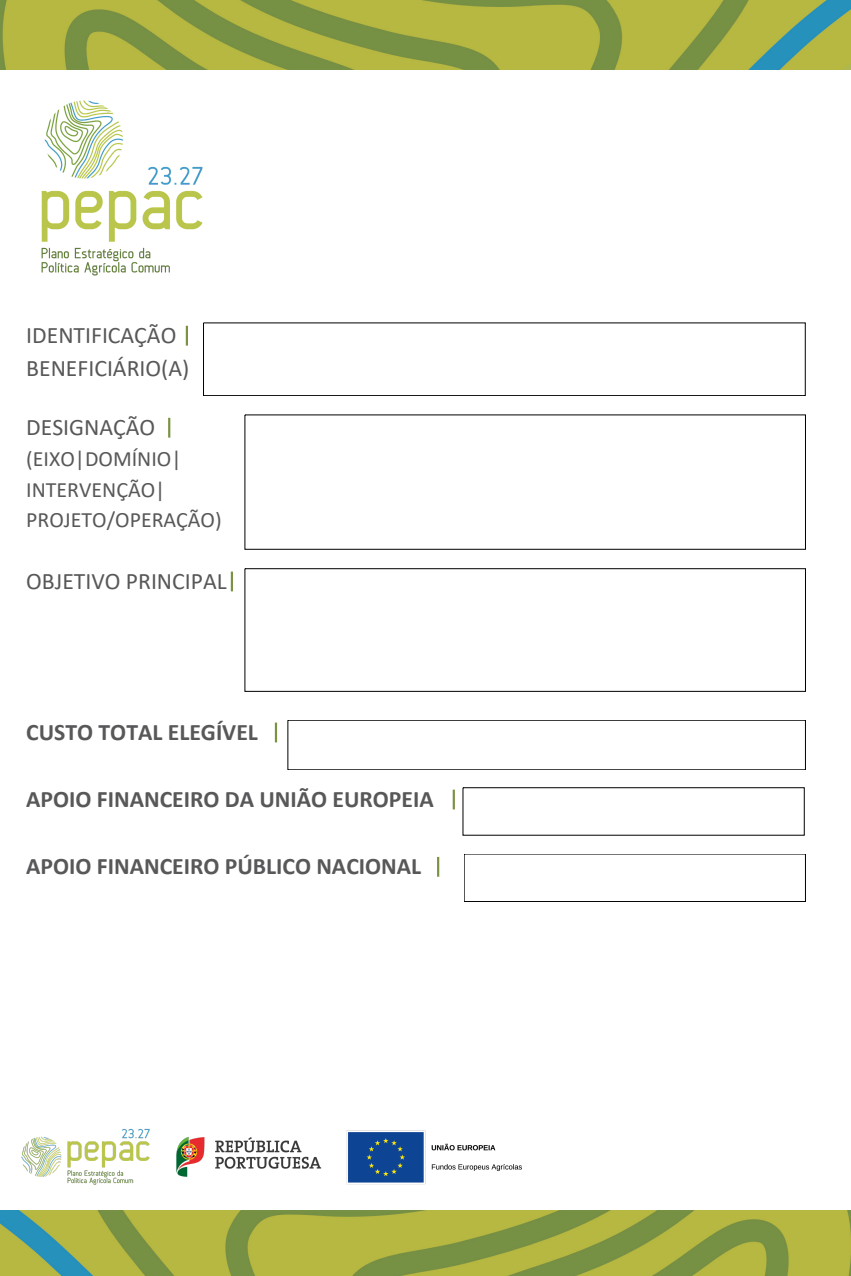
<style>
.page{position:relative;width:851px;height:1276px;background:#fff}
.page>*{position:absolute;margin:0;border:0;box-sizing:border-box;transform-origin:0 0}
.t1{font:700 23.7px "Calibri";color:#58585a}
.t2{font:23.7px/33.1px "Calibri";color:#58585a}
.t3{font:21.9px/30.6px "Calibri";color:#58585a}
</style>
<div class="page">
<svg style="left:437px;top:857px;width:2px;height:19px"></svg>
<img style="left:0;top:1210px;width:850px;height:66px">
<img style="left:0;top:0;width:850px;height:69px">
<svg style="left:230px;top:571px;width:3px;height:21px"></svg>
<hr style="left:231px;top:571px;width:2px;height:20px;background:#7a9242">
<svg style="left:274px;top:723px;width:4px;height:20px"></svg>
<hr style="left:275px;top:722px;width:2px;height:20px;background:#7a9242">
<svg style="left:168px;top:417px;width:3px;height:21px"></svg>
<svg style="left:168px;top:418px;width:2px;height:19px"></svg>
<hr style="left:452px;top:789px;width:3px;height:20px;background:#7a9242">
<svg style="left:185px;top:325px;width:3px;height:21px"></svg>
<svg style="left:186px;top:326px;width:2px;height:19px"></svg>
<svg style="left:203px;top:323px;width:602px;height:72px"></svg>
<svg style="left:245px;top:415px;width:560px;height:134px"></svg>
<svg style="left:245px;top:568px;width:560px;height:123px"></svg>
<svg style="left:288px;top:720px;width:517px;height:49px"></svg>
<svg style="left:463px;top:787px;width:341px;height:48px"></svg>
<svg style="left:464px;top:854px;width:341px;height:47px"></svg>
<img style="left:41px;top:100px;width:162px;height:176px">
<img style="left:21px;top:1128px;width:501px;height:57px">
<p class="t2" style="left:26px;top:320px;width:164px">IDENTIFICAÇÃO<br>BENEFICIÁRIO(A)</p>
<p class="t2" style="left:26px;top:412px;width:130px">DESIGNAÇÃO</p>
<p class="t3" style="left:26px;top:445px;width:197px">(EIXO|DOMÍNIO|<br>INTERVENÇÃO|<br>PROJETO/OPERAÇÃO)</p>
<p class="t2" style="left:26px;top:566px;width:202px">OBJETIVO PRINCIPAL</p>
<p class="t1" style="left:26px;top:722px;width:233px">CUSTO TOTAL ELEGÍVEL</p>
<p class="t1" style="left:26px;top:789px;width:409px">APOIO FINANCEIRO DA UNIÃO EUROPEIA</p>
<p class="t1" style="left:26px;top:856px;width:396px">APOIO FINANCEIRO PÚBLICO NACIONAL</p>
</div>
